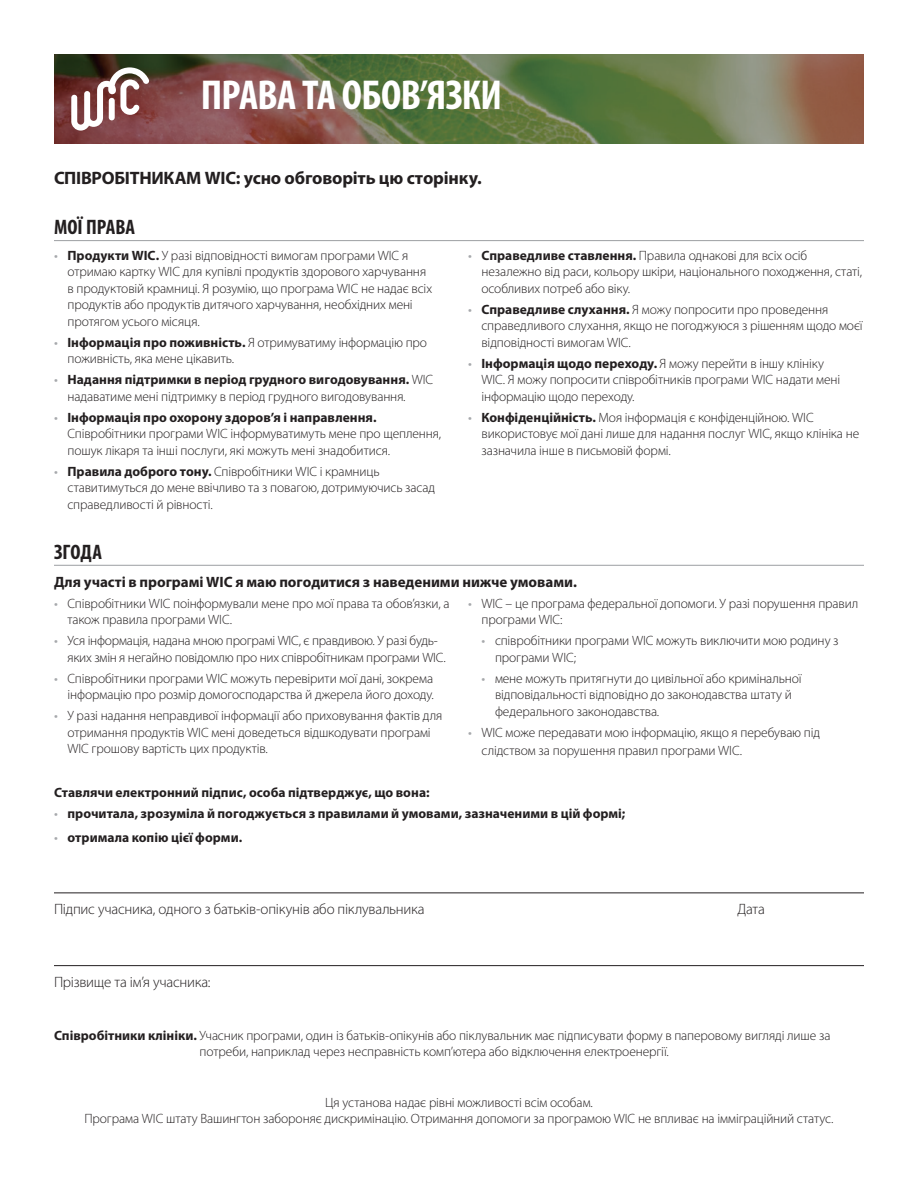
<style>
.page{position:relative;width:918px;height:1188px;background:#fff}
.page>*{position:absolute;margin:0;border:0;box-sizing:border-box;transform-origin:0 0}
.t1{font:700 condensed 42px "Myriad Pro";letter-spacing:-.015em;color:#fff}
.t2{font:700 condensed 21px "Myriad Pro";letter-spacing:-.005em;color:#231f20}
.Direx{font:700 18px "Myriad Pro";letter-spacing:-.01em;color:#231f20}
.Text_WOL{font:300 15px "Myriad Pro";letter-spacing:-.015em;color:#231f20}
.Intro_Paragraph{font:700 15px "Myriad Pro";color:#231f20}
.bullet_runin{font:300 13.5px/16.5px "Myriad Pro";letter-spacing:-.01em;color:#231f20}
.bullet{font:300 13.5px/16.5px "Myriad Pro";letter-spacing:-.01em;color:#231f20}
.Text_span{font:300 13.5px/16.5px "Myriad Pro";letter-spacing:-.01em;color:#231f20}
.bullet_sub{font:300 13.5px/16.5px "Myriad Pro";letter-spacing:-.01em;color:#231f20}
.Text_Centered{font:300 13.5px/16.5px "Myriad Pro";letter-spacing:-.01em;color:#231f20;text-align:center}
.bullet_span{font:700 13.5px "Myriad Pro";color:#231f20}
.Intro_Paragraph-2{font:700 13.5px "Myriad Pro";color:#231f20}
.s1{font-weight:400;color:#a7a9ac}
.s2{font-weight:700}
</style>
<div class="page">
<img style="left:54px;top:54px;width:810px;height:90px">
<svg style="left:71px;top:67px;width:78px;height:64px"></svg>
<hr style="left:54px;top:240px;width:810px;height:1px;background:#a7a9ac">
<hr style="left:54px;top:565px;width:810px;height:1px;background:#a7a9ac">
<hr style="left:54px;top:892px;width:810px;height:1px;background:#231f20">
<hr style="left:54px;top:965px;width:810px;height:1px;background:#231f20">
<h1 class="t1" style="left:201px;top:69px;width:303px">ПРАВА ТА ОБОВ’ЯЗКИ</h1>
<p class="Direx" style="left:54px;top:166px;width:429px">СПІВРОБІТНИКАМ WIC: усно обговоріть цю сторінку.</p>
<h2 class="t2" style="left:54px;top:214px;width:82px">МОЇ ПРАВА</h2>
<p class="bullet_runin" style="left:68px;top:247px;width:366px;text-indent:-14px"><span class="s1">•</span> <span class="s2">Продукти WIC.</span> У разі відповідності вимогам програми WIC я отримаю картку WIC для купівлі продуктів здорового харчування в продуктовій крамниці. Я розумію, що програма WIC не надає всіх продуктів або продуктів дитячого харчування, необхідних мені протягом усього місяця.</p>
<p class="bullet_runin" style="left:68px;top:334px;width:361px;text-indent:-14px"><span class="s1">•</span> <span class="s2">Інформація про поживність.</span> Я отримуватиму інформацію про поживність, яка мене цікавить.</p>
<p class="bullet_runin" style="left:68px;top:371px;width:367px;text-indent:-14px"><span class="s1">•</span> <span class="s2">Надання підтримки в період грудного вигодовування.</span> WIC надаватиме мені підтримку в період грудного вигодовування.</p>
<p class="bullet_runin" style="left:68px;top:409px;width:375px;text-indent:-14px"><span class="s1">•</span> <span class="s2">Інформація про охорону здоров’я і направлення.<br></span>Співробітники програми WIC інформуватимуть мене про щеплення, пошук лікаря та інші послуги, які можуть мені знадобитися.</p>
<p class="bullet_runin" style="left:68px;top:463px;width:369px;text-indent:-14px"><span class="s1">•</span> <span class="s2">Правила доброго тону.</span> Співробітники WIC і крамниць ставитимуться до мене ввічливо та з повагою, дотримуючись засад справедливості й рівності.</p>
<p class="bullet_runin" style="left:482px;top:247px;width:382px;text-indent:-14px"><span class="s1">•</span> <span class="s2">Справедливе ставлення.</span> Правила однакові для всіх осіб незалежно від раси, кольору шкіри, національного походження, статі, особливих потреб або віку.</p>
<p class="bullet_runin" style="left:482px;top:301px;width:383px;text-indent:-14px"><span class="s1">•</span> <span class="s2">Справедливе слухання.</span> Я можу попросити про проведення справедливого слухання, якщо не погоджуюся з рішенням щодо моєї відповідності вимогам WIC.</p>
<p class="bullet_runin" style="left:482px;top:355px;width:360px;text-indent:-14px"><span class="s1">•</span> <span class="s2">Інформація щодо переходу.</span> Я можу перейти в іншу клініку<br>WIC. Я можу попросити співробітників програми WIC надати мені інформацію щодо переходу.</p>
<p class="bullet_runin" style="left:482px;top:409px;width:379px;text-indent:-14px"><span class="s1">•</span> <span class="s2">Конфіденційність.</span> Моя інформація є конфіденційною. WIC використовує мої дані лише для надання послуг WIC, якщо клініка не зазначила інше в письмовій формі.</p>
<h2 class="t2" style="left:54px;top:539px;width:49px">ЗГОДА</h2>
<p class="Intro_Paragraph" style="left:54px;top:572px;width:525px">Для участі в програмі WIC я маю погодитися з наведеними нижче умовами.</p>
<p class="bullet" style="left:68px;top:595px;width:384px;text-indent:-14px"><span class="s1">•</span> Співробітники WIC поінформували мене про мої права та обов’язки, а також правила програми WIC.</p>
<p class="bullet" style="left:68px;top:632px;width:380px;text-indent:-14px"><span class="s1">•</span> Уся інформація, надана мною програмі WIC, є правдивою. У разі будь&shy;яких змін я негайно повідомлю про них співробітникам програми WIC.</p>
<p class="bullet" style="left:54px;top:670px;width:381px;text-align:right"><span class="s1">•</span> Співробітники програми WIC можуть перевірити мої дані, зокрема інформацію про розмір домогосподарства й джерела його доходу.</p>
<p class="bullet" style="left:68px;top:707px;width:376px;text-indent:-14px"><span class="s1">•</span> У разі надання неправдивої інформації або приховування фактів для отримання продуктів WIC мені доведеться відшкодувати програмі<br>WIC грошову вартість цих продуктів.</p>
<p class="bullet" style="left:482px;top:595px;width:378px;text-indent:-14px"><span class="s1">•</span> WIC – це програма федеральної допомоги. У разі порушення правил програми WIC:</p>
<p class="bullet_sub" style="left:495px;top:632px;width:345px;text-indent:-14px"><span class="s1">•</span> співробітники програми WIC можуть виключити мою родину з програми WIC;</p>
<p class="bullet_sub" style="left:495px;top:670px;width:308px;text-indent:-14px"><span class="s1">•</span> мене можуть притягнути до цивільної або кримінальної відповідальності відповідно до законодавства штату й федерального законодавства.</p>
<p class="bullet" style="left:482px;top:723px;width:340px;line-height:18.8px;text-indent:-14px"><span class="s1">•</span> WIC може передавати мою інформацію, якщо я перебуваю під слідством за порушення правил програми WIC.</p>
<p class="Intro_Paragraph-2" style="left:54px;top:784px;width:377px">Ставлячи електронний підпис, особа підтверджує, що вона:</p>
<p class="bullet_span" style="left:54px;top:805px;width:573px"><span class="s1">•</span> прочитала, зрозуміла й погоджується з правилами й умовами, зазначеними в цій формі;</p>
<p class="bullet_span" style="left:54px;top:828px;width:190px"><span class="s1">•</span> отримала копію цієї форми.</p>
<p class="Text_WOL" style="left:54px;top:901px;width:372px">Підпис учасника, одного з батьків-опікунів або піклувальника</p>
<p class="Text_WOL" style="left:737px;top:901px;width:29px">Дата</p>
<p class="Text_WOL" style="left:54px;top:974px;width:158px">Прізвище та ім’я учасника:</p>
<p class="Text_span" style="left:200px;top:1027px;width:632px;text-indent:-146px"><span class="s2">Співробітники клініки.</span> Учасник програми, один із батьків-опікунів або піклувальник має підписувати форму в паперовому вигляді лише за потреби, наприклад через несправність комп’ютера або відключення електроенергії.</p>
<p class="Text_Centered" style="left:84px;top:1094px;width:751px">Ця установа надає рівні можливості всім особам.<br>Програма WIC штату Вашингтон забороняє дискримінацію. Отримання допомоги за програмою WIC не впливає на імміграційний статус.</p>
</div>
